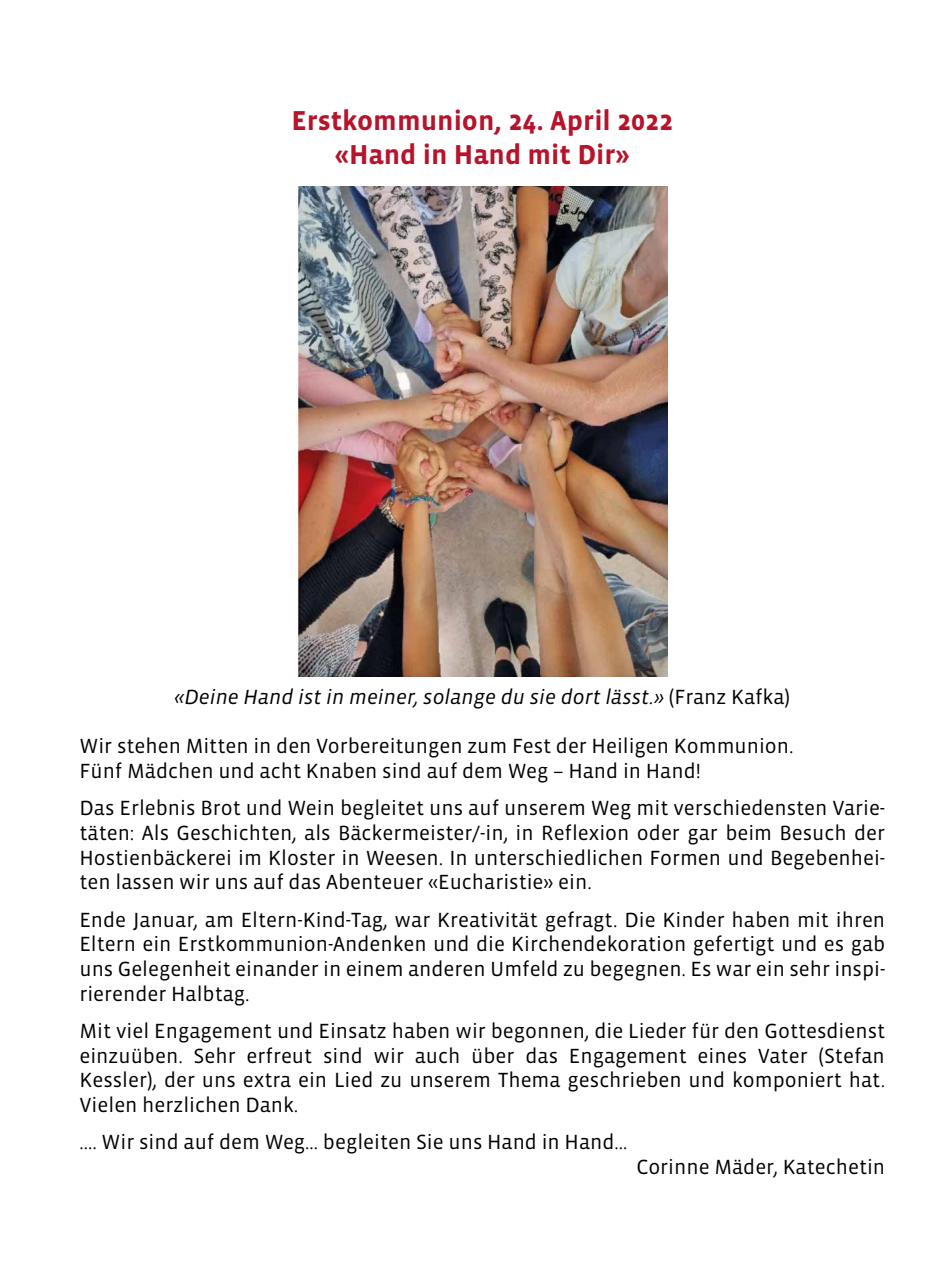
<style>
.page{position:relative;width:942px;height:1276px;background:#fff}
.page>*{position:absolute;margin:0;border:0;box-sizing:border-box;transform-origin:0 0}
.t1{font:700 28px/34.6px "Vista Sans";color:#b7142c;text-align:center}
.t2{font:21px/24.6px "Vista Sans";color:#000;text-align:justify}
.t3{font:italic 21px "Vista Sans";color:#000}
.s1{font-style:normal}
</style>
<div class="page">
<img style="left:296px;top:186px;width:371px;height:490px">
<h1 class="t1" style="left:291px;top:104px;width:383px">Erstkommunion, 24. April 2022 «Hand in Hand mit Dir»</h1>
<p class="t3" style="left:174px;top:686px;width:616px">«Deine Hand ist in meiner, solange du sie dort lässt.» <span class="s1">(Franz Kafka)</span></p>
<p class="t2" style="left:79px;top:734px;width:715px">Wir stehen Mitten in den Vorbereitungen zum Fest der Heiligen Kommunion.<br>Fünf Mädchen und acht Knaben sind auf dem Weg – Hand in Hand!</p>
<p class="t2" style="left:79px;top:796px;width:807px">Das Erlebnis Brot und Wein begleitet uns auf unserem Weg mit verschiedensten Varie&shy;täten: Als Geschichten, als Bäckermeister/-in, in Reflexion oder gar beim Besuch der Hostienbäckerei im Kloster in Weesen. In unterschiedlichen Formen und Begebenhei&shy;ten lassen wir uns auf das Abenteuer «Eucharistie» ein.</p>
<p class="t2" style="left:79px;top:907px;width:807px">Ende Januar, am Eltern-Kind-Tag, war Kreativität gefragt. Die Kinder haben mit ihren Eltern ein Erstkommunion-Andenken und die Kirchendekoration gefertigt und es gab uns Gelegenheit einander in einem anderen Umfeld zu begegnen. Es war ein sehr inspi&shy;rierender Halbtag.</p>
<p class="t2" style="left:79px;top:1019px;width:807px">Mit viel Engagement und Einsatz haben wir begonnen, die Lieder für den Gottesdienst einzuüben. Sehr erfreut sind wir auch über das Engagement eines Vater (Stefan Kessler), der uns extra ein Lied zu unserem Thema geschrieben und komponiert hat.<br>Vielen herzlichen Dank.</p>
<p class="t2" style="left:79px;top:1130px;width:549px">…. Wir sind auf dem Weg… begleiten Sie uns Hand in Hand…</p>
<p class="t2" style="left:636px;top:1155px;width:250px">Corinne Mäder, Katechetin</p>
</div>
